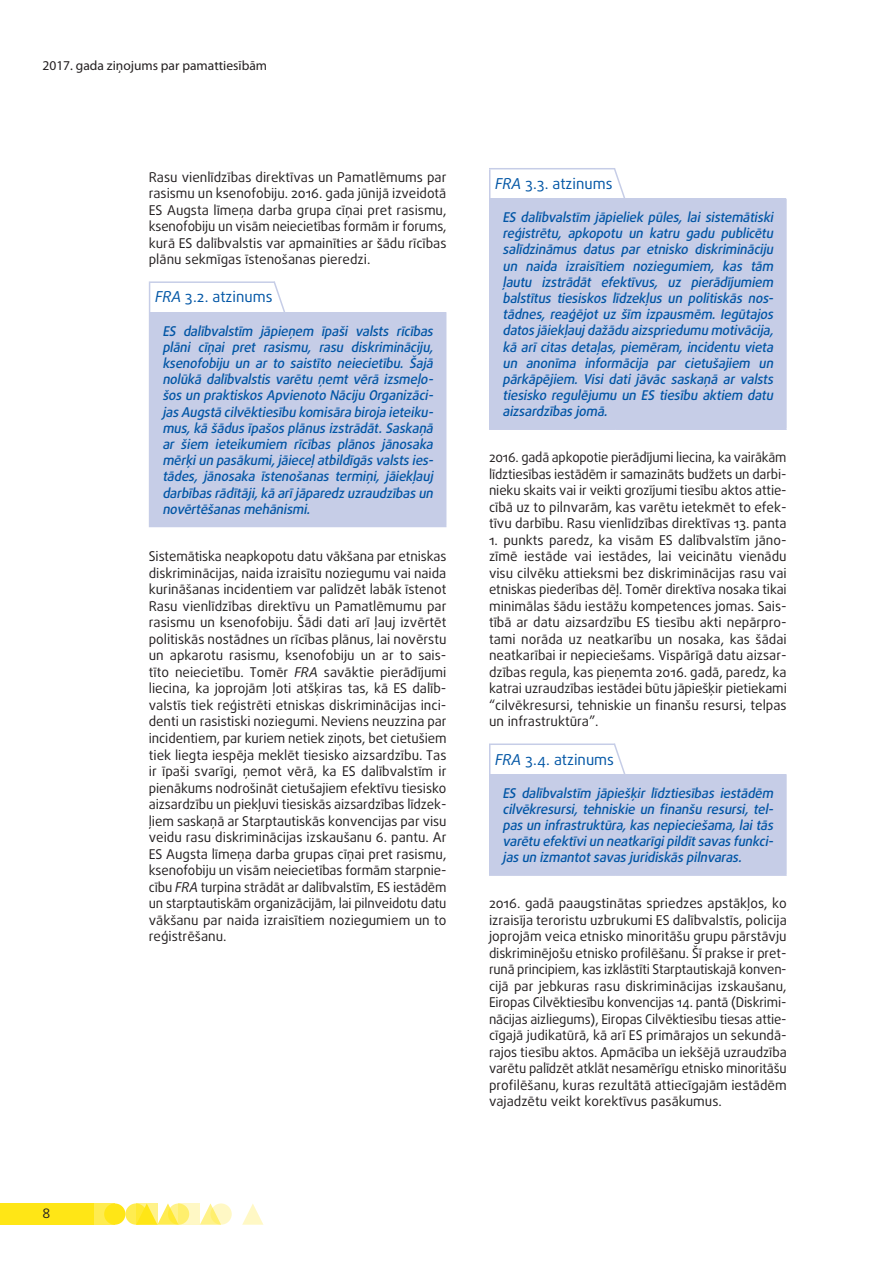
<style>
.page{position:relative;width:893px;height:1263px;background:#fff}
.page>*{position:absolute;margin:0;border:0;box-sizing:border-box;transform-origin:0 0}
.opinion_header{font:15px "Daxline Pro";color:#0155a5}
.body_text{font:13.5px/16.5px "Daxline Pro";color:#231f20;text-align:justify}
.opinion_text{font:italic 500 13.5px/16.2px "Daxline Pro";letter-spacing:-.01em;color:#0155a5;text-align:justify}
.t1{font:13.5px "Myriad Pro";color:#231f20}
.s1{font-style:italic}
</style>
<div class="page">
<svg style="left:125px;top:1203px;width:22px;height:22px"></svg>
<div style="left:94px;top:1203px;width:21px;height:22px;background:#ffec50"></div>
<div style="left:0;top:1203px;width:94px;height:22px;background:#ffe616"></div>
<svg style="left:200px;top:1203px;width:18px;height:22px"></svg>
<svg style="left:242px;top:1204px;width:21px;height:21px"></svg>
<div style="left:104px;top:1203px;width:21px;height:22px;background:#ffe616;border-radius:50%"></div>
<svg style="left:157px;top:1203px;width:18px;height:22px"></svg>
<svg style="left:168px;top:1203px;width:21px;height:22px"></svg>
<svg style="left:210px;top:1203px;width:22px;height:22px"></svg>
<svg style="left:136px;top:1203px;width:21px;height:22px"></svg>
<svg style="left:179px;top:1203px;width:21px;height:22px"></svg>
<div style="left:150px;top:312px;width:296px;height:214px;background:#c6cde7"></div>
<svg style="left:149px;top:283px;width:1px;height:29px"></svg>
<hr style="left:149px;top:281px;width:126px;height:2px;background:#c6cde7">
<hr style="left:149px;top:312px;width:1px;height:214px;background:#c6cde7">
<hr style="left:149px;top:526px;width:126px;height:1px;background:#c6cde7">
<hr style="left:275px;top:526px;width:171px;height:1px;background:#c6cde7">
<div style="left:490px;top:199px;width:296px;height:230px;background:#c6cde7"></div>
<hr style="left:785px;top:199px;width:2px;height:229px;background:#c6cde7">
<hr style="left:489px;top:169px;width:1px;height:30px;background:#c6cde7">
<hr style="left:489px;top:168px;width:126px;height:1px;background:#c6cde7">
<hr style="left:489px;top:199px;width:1px;height:229px;background:#c6cde7">
<hr style="left:489px;top:428px;width:126px;height:2px;background:#c6cde7">
<hr style="left:615px;top:428px;width:172px;height:2px;background:#c6cde7">
<div style="left:490px;top:774px;width:296px;height:101px;background:#c6cde7"></div>
<hr style="left:785px;top:774px;width:2px;height:100px;background:#c6cde7">
<svg style="left:489px;top:745px;width:1px;height:29px"></svg>
<hr style="left:489px;top:743px;width:126px;height:2px;background:#c6cde7">
<hr style="left:489px;top:774px;width:1px;height:100px;background:#c6cde7">
<hr style="left:489px;top:874px;width:126px;height:2px;background:#c6cde7">
<hr style="left:615px;top:874px;width:172px;height:2px;background:#c6cde7">
<svg style="left:272px;top:281px;width:13px;height:31px"></svg>
<svg style="left:612px;top:168px;width:15px;height:31px"></svg>
<svg style="left:612px;top:743px;width:14px;height:31px"></svg>
<p class="t1" style="left:43px;top:57px;width:226px">2017. gada ziņojums par pamattiesībām</p>
<p class="body_text" style="left:149px;top:169px;width:299px">Rasu vienlīdzības direktīvas un Pamatlēmums par rasismu un ksenofobiju. 2016. gada jūnijā izveidotā ES Augsta līmeņa darba grupa cīņai pret rasismu, ksenofobiju un visām neiecietības formām ir forums, kurā ES dalībvalstis var apmainīties ar šādu rīcības plānu sekmīgas īstenošanas pieredzi.</p>
<p class="opinion_header" style="left:155px;top:287px;width:119px"><span class="s1">FRA</span> 3.2. atzinums</p>
<p class="opinion_text" style="left:162px;top:323px;width:275px;text-align:left">ES dalībvalstīm jāpieņem īpaši valsts rīcības plāni cīņai pret rasismu, rasu diskrimināciju, ksenofobiju un ar to saistīto neiecietību. Šajā nolūkā dalībvalstis varētu ņemt vērā izsmeļo&shy;šosun praktiskosApvienoto Nāciju Organizāci&shy;jasAugstā cilvēktiesību komisāra biroja ieteiku&shy;mus,kā šādusīpašosplānusizstrādāt.Saskaņā ar šiem ieteikumiem rīcības plānos jānosaka mērķiun pasākumi,jāieceļatbildīgāsvalstsies&shy;tādes, jānosaka īstenošanas termiņi, jāiekļauj darbībasrādītāji,kā arījāparedzuzraudzībasun novērtēšanasmehānismi.</p>
<p class="body_text" style="left:149px;top:548px;width:299px">Sistemātiska neapkopotu datu vākšana par etniskas diskriminācijas, naida izraisītu noziegumu vai naida kurināšanas incidentiem var palīdzēt labāk īstenot Rasu vienlīdzības direktīvu un Pamatlēmumu par rasismu un ksenofobiju. Šādi dati arī ļauj izvērtēt politiskās nostādnes un rīcības plānus, lai novērstu un apkarotu rasismu, ksenofobiju un ar to sais&shy;tīto neiecietību. Tomēr <span class="s1">FRA</span> savāktie pierādījumi liecina, ka joprojām ļoti atšķiras tas, kā ES dalīb&shy;valstīs tiek reģistrēti etniskas diskriminācijas inci&shy;denti un rasistiski noziegumi. Neviens neuzzina par incidentiem, par kuriem netiek ziņots, bet cietušiem tiek liegta iespēja meklēt tiesisko aizsardzību. Tas ir īpaši svarīgi, ņemot vērā, ka ES dalībvalstīm ir pienākums nodrošināt cietušajiem efektīvu tiesisko aizsardzību un piekļuvi tiesiskās aizsardzības līdzek&shy;ļiem saskaņā ar Starptautiskās konvencijas par visu veidu rasu diskriminācijas izskaušanu 6. pantu. Ar ES Augsta līmeņa darba grupas cīņai pret rasismu, ksenofobiju un visām neiecietības formām starpnie&shy;cību <span class="s1">FRA</span> turpina strādāt ar dalībvalstīm, ES iestādēm un starptautiskām organizācijām, lai pilnveidotu datu vākšanu par naida izraisītiem noziegumiem un to reģistrēšanu.</p>
<p class="body_text" style="left:43px;top:1205px;width:9px">8</p>
<p class="opinion_header" style="left:495px;top:174px;width:119px"><span class="s1">FRA</span> 3.3. atzinums</p>
<p class="opinion_text" style="left:502px;top:209px;width:275px">ES dalībvalstīm jāpieliek pūles, lai sistemātiski reģistrētu, apkopotu un katru gadu publicētu salīdzināmus datus par etnisko diskrimināciju un naida izraisītiem noziegumiem, kas tām ļautu izstrādāt efektīvus, uz pierādījumiem balstītus tiesiskos līdzekļus un politiskās nos&shy;tādnes, reaģējot uz šīm izpausmēm. Iegūtajos datosjāiekļauj dažādu aizspriedumu motivācija, kā arī citas detaļas, piemēram, incidentu vieta un anonīma informācija par cietušajiem un pārkāpējiem. Visi dati jāvāc saskaņā ar valsts tiesisko regulējumu un ES tiesību aktiem datu aizsardzībasjomā.</p>
<p class="body_text" style="left:489px;top:449px;width:299px">2016. gadā apkopotie pierādījumi liecina, ka vairākām līdztiesības iestādēm ir samazināts budžets un darbi&shy;nieku skaits vai ir veikti grozījumi tiesību aktos attie&shy;cībā uz to pilnvarām, kas varētu ietekmēt to efek&shy;tīvu darbību. Rasu vienlīdzības direktīvas 13. panta</p>
<p class="body_text" style="left:489px;top:532px;width:299px">1. punkts paredz, ka visām ES dalībvalstīm jāno&shy;zīmē iestāde vai iestādes, lai veicinātu vienādu visu cilvēku attieksmi bez diskriminācijas rasu vai etniskas piederības dēļ. Tomēr direktīva nosaka tikai minimālas šādu iestāžu kompetences jomas. Sais&shy;tībā ar datu aizsardzību ES tiesību akti nepārpro&shy;tami norāda uz neatkarību un nosaka, kas šādai neatkarībai ir nepieciešams. Vispārīgā datu aizsar&shy;dzības regula, kas pieņemta 2016. gadā, paredz, ka katrai uzraudzības iestādei būtu jāpiešķir pietiekami “cilvēkresursi, tehniskie un finanšu resursi, telpas un infrastruktūra”.</p>
<p class="opinion_header" style="left:495px;top:749px;width:120px"><span class="s1">FRA</span> 3.4. atzinums</p>
<p class="opinion_text" style="left:502px;top:785px;width:275px">ES dalībvalstīm jāpiešķir līdztiesības iestādēm cilvēkresursi, tehniskie un finanšu resursi, tel&shy;pasun infrastruktūra,kasnepieciešama,laitās varētu efektīviun neatkarīgipildītsavasfunkci&shy;jasun izmantotsavasjuridiskāspilnvaras.</p>
<p class="body_text" style="left:489px;top:895px;width:299px">2016. gadā paaugstinātas spriedzes apstākļos, ko izraisīja teroristu uzbrukumi ES dalībvalstīs, policija joprojām veica etnisko minoritāšu grupu pārstāvju diskriminējošu etnisko profilēšanu. Šī prakse ir pret&shy;runā principiem, kas izklāstīti Starptautiskajā konven&shy;cijā par jebkuras rasu diskriminācijas izskaušanu, Eiropas Cilvēktiesību konvencijas 14. pantā (Diskrimi&shy;nācijas aizliegums), Eiropas Cilvēktiesību tiesas attie&shy;cīgajā judikatūrā, kā arī ES primārajos un sekundā&shy;rajos tiesību aktos. Apmācība un iekšējā uzraudzība varētu palīdzēt atklāt nesamērīgu etnisko minoritāšu profilēšanu, kuras rezultātā attiecīgajām iestādēm vajadzētu veikt korektīvus pasākumus.</p>
</div>
